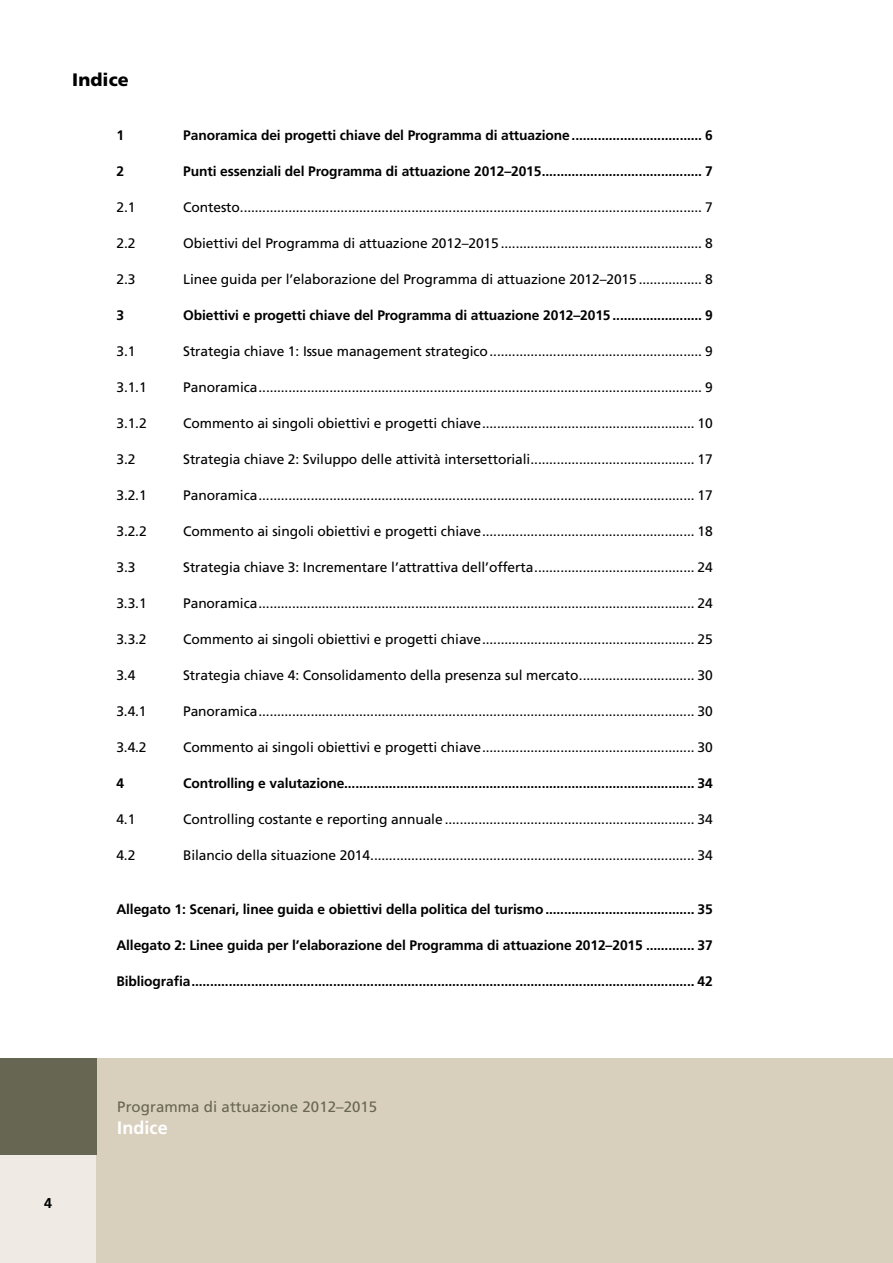
<style>
.page{position:relative;width:893px;height:1263px;background:#fff}
.page>*{position:absolute;margin:0;border:0;box-sizing:border-box;transform-origin:0 0}
.t1{font:900 18px "Frutiger";letter-spacing:.005em;color:#000}
.t2{font:700 18px "Frutiger";letter-spacing:.005em;color:#fff}
.t3{font:15px "Frutiger";letter-spacing:.005em;color:#676653}
.t4{font:700 14.25px "Frutiger";color:#000}
.t5{font:13.8px "Frutiger";letter-spacing:-.01em;color:#000}
.t6{font:700 13.8px "Frutiger";letter-spacing:-.01em;color:#000}
</style>
<div class="page">
<div style="left:0;top:1058px;width:893px;height:205px;background:#d9cfbd"></div>
<div style="left:0;top:1052px;width:96px;height:211px;background:#efebe4"></div>
<div style="left:0;top:1058px;width:96px;height:96px;background:#676653"></div>
<h1 class="t1" style="left:72px;top:69px;width:58px">Indice</h1>
<p class="t6" style="left:117px;top:127px;width:9px">1</p>
<p class="t6" style="left:183px;top:127px;width:531px">Panoramica dei progetti chiave del Programma di attuazione................................... 6</p>
<p class="t6" style="left:116px;top:163px;width:9px">2</p>
<p class="t6" style="left:183px;top:163px;width:531px">Punti essenziali del Programma di attuazione 2012–2015........................................... 7</p>
<p class="t5" style="left:116px;top:199px;width:20px">2.1</p>
<p class="t5" style="left:183px;top:199px;width:531px">Contesto............................................................................................................................ 7</p>
<p class="t5" style="left:116px;top:235px;width:20px">2.2</p>
<p class="t5" style="left:183px;top:235px;width:531px">Obiettivi del Programma di attuazione 2012–2015 ...................................................... 8</p>
<p class="t5" style="left:116px;top:271px;width:20px">2.3</p>
<p class="t5" style="left:183px;top:271px;width:531px">Linee guida per l’elaborazione del Programma di attuazione 2012–2015................. 8</p>
<p class="t6" style="left:116px;top:307px;width:9px">3</p>
<p class="t6" style="left:183px;top:307px;width:531px">Obiettivi e progetti chiave del Programma di attuazione 2012–2015 ........................ 9</p>
<p class="t5" style="left:116px;top:343px;width:20px">3.1</p>
<p class="t5" style="left:183px;top:343px;width:531px">Strategia chiave 1: Issue management strategico......................................................... 9</p>
<p class="t5" style="left:116px;top:379px;width:32px">3.1.1</p>
<p class="t5" style="left:183px;top:379px;width:531px">Panoramica....................................................................................................................... 9</p>
<p class="t5" style="left:116px;top:415px;width:32px">3.1.2</p>
<p class="t5" style="left:183px;top:415px;width:531px">Commento ai singoli obiettivi e progetti chiave......................................................... 10</p>
<p class="t5" style="left:116px;top:451px;width:20px">3.2</p>
<p class="t5" style="left:183px;top:451px;width:531px">Strategia chiave 2: Sviluppo delle attività intersettoriali............................................ 17</p>
<p class="t5" style="left:116px;top:487px;width:32px">3.2.1</p>
<p class="t5" style="left:183px;top:487px;width:531px">Panoramica..................................................................................................................... 17</p>
<p class="t5" style="left:116px;top:523px;width:32px">3.2.2</p>
<p class="t5" style="left:183px;top:523px;width:531px">Commento ai singoli obiettivi e progetti chiave......................................................... 18</p>
<p class="t5" style="left:116px;top:559px;width:20px">3.3</p>
<p class="t5" style="left:183px;top:559px;width:531px">Strategia chiave 3: Incrementare l’attrattiva dell’offerta........................................... 24</p>
<p class="t5" style="left:116px;top:595px;width:32px">3.3.1</p>
<p class="t5" style="left:183px;top:595px;width:531px">Panoramica..................................................................................................................... 24</p>
<p class="t5" style="left:116px;top:631px;width:32px">3.3.2</p>
<p class="t5" style="left:183px;top:631px;width:531px">Commento ai singoli obiettivi e progetti chiave......................................................... 25</p>
<p class="t5" style="left:116px;top:667px;width:20px">3.4</p>
<p class="t5" style="left:183px;top:667px;width:531px">Strategia chiave 4: Consolidamento della presenza sul mercato............................... 30</p>
<p class="t5" style="left:116px;top:703px;width:32px">3.4.1</p>
<p class="t5" style="left:183px;top:703px;width:531px">Panoramica..................................................................................................................... 30</p>
<p class="t5" style="left:116px;top:739px;width:32px">3.4.2</p>
<p class="t5" style="left:183px;top:739px;width:531px">Commento ai singoli obiettivi e progetti chiave......................................................... 30</p>
<p class="t6" style="left:116px;top:775px;width:9px">4</p>
<p class="t6" style="left:183px;top:775px;width:531px">Controlling e valutazione.............................................................................................. 34</p>
<p class="t5" style="left:116px;top:811px;width:20px">4.1</p>
<p class="t5" style="left:183px;top:811px;width:531px">Controlling costante e reporting annuale ................................................................... 34</p>
<p class="t5" style="left:116px;top:847px;width:20px">4.2</p>
<p class="t5" style="left:183px;top:847px;width:531px">Bilancio della situazione 2014....................................................................................... 34</p>
<p class="t6" style="left:116px;top:901px;width:598px">Allegato 1: Scenari, linee guida e obiettivi della politica del turismo........................................ 35</p>
<p class="t6" style="left:116px;top:937px;width:598px">Allegato 2: Linee guida per l’elaborazione del Programma di attuazione 2012–2015 ............. 37</p>
<p class="t6" style="left:116px;top:973px;width:598px">Bibliografia....................................................................................................................................... 42</p>
<p class="t4" style="left:44px;top:1194px;width:9px">4</p>
<p class="t3" style="left:117px;top:1098px;width:262px">Programma di attuazione 2012–2015</p>
<h1 class="t2" style="left:117px;top:1117px;width:52px">Indice</h1>
</div>
